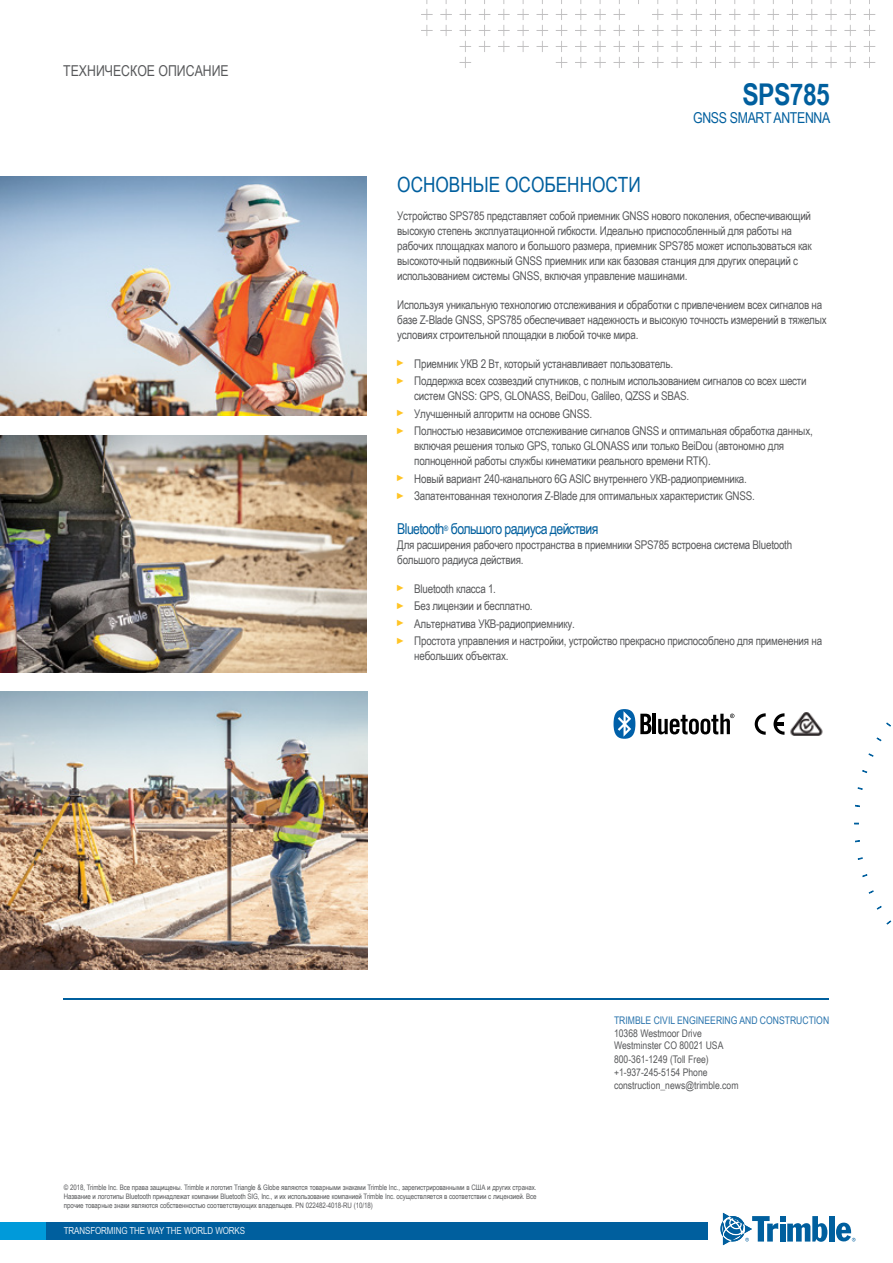
<style>
.page{position:relative;width:893px;height:1263px;background:#fff}
.page>*{position:absolute;margin:0;border:0;box-sizing:border-box;transform-origin:0 0}
.t1{font:700 30px "Arial Narrow";letter-spacing:-.02em;color:#005f9e}
.t2{font:21px "Arial Narrow";color:#005f9e}
.t3{font:15px "Arial Narrow";letter-spacing:-.04em;color:#005f9e}
.t4{font:15px "Arial Narrow";color:#58595b}
.t5{font:15px "Arial Narrow";letter-spacing:-.02em;color:#005f9e}
.t6{font:12px/15px "Arial Narrow";letter-spacing:-.02em;color:#58595b}
.t7{font:10.5px/13px "Arial Narrow";color:#58595b}
.t8{font:10.5px "Arial Narrow";color:#2873ac}
.t9{font:9.75px "Arial Narrow";letter-spacing:-.01em;color:#fff}
.t10{font:7.5px/9px "Arial Narrow";letter-spacing:-.01em;color:#58595b;text-align:justify}
.s1{font-size:9px;color:#ffc425}
</style>
<div class="page">
<svg style="left:421px;top:0;width:454px;height:68px"></svg>
<svg style="left:886px;top:920px;width:5px;height:5px"></svg>
<svg style="left:876px;top:905px;width:6px;height:5px"></svg>
<svg style="left:868px;top:890px;width:6px;height:4px"></svg>
<svg style="left:862px;top:874px;width:6px;height:3px"></svg>
<svg style="left:857px;top:857px;width:6px;height:3px"></svg>
<svg style="left:857px;top:787px;width:6px;height:3px"></svg>
<svg style="left:862px;top:770px;width:5px;height:3px"></svg>
<svg style="left:868px;top:753px;width:6px;height:4px"></svg>
<svg style="left:876px;top:737px;width:6px;height:4px"></svg>
<svg style="left:886px;top:722px;width:5px;height:5px"></svg>
<img style="left:0;top:176px;width:367px;height:240px">
<img style="left:0;top:692px;width:367px;height:278px">
<img style="left:0;top:435px;width:367px;height:238px">
<hr style="left:653px;top:714px;width:3px;height:20px;background:#000">
<svg style="left:613px;top:709px;width:38px;height:30px"></svg>
<svg style="left:658px;top:714px;width:76px;height:20px"></svg>
<svg style="left:755px;top:713px;width:11px;height:22px"></svg>
<svg style="left:773px;top:713px;width:11px;height:22px"></svg>
<img style="left:790px;top:712px;width:33px;height:23px">
<div style="left:829px;top:1216px;width:5px;height:25px;background:#005f9e"></div>
<svg style="left:720px;top:1213px;width:107px;height:32px"></svg>
<svg style="left:836px;top:1222px;width:19px;height:19px"></svg>
<div style="left:0;top:1222px;width:706px;height:17px;background:#009ada"></div>
<div style="left:47px;top:1222px;width:661px;height:17px;background:#005f9e"></div>
<hr style="left:63px;top:998px;width:766px;height:1px;background:#005f9e">
<p class="t4" style="left:63px;top:60px;width:167px">ТЕХНИЧЕСКОЕ ОПИСАНИЕ</p>
<h1 class="t1" style="left:742px;top:71px;width:89px">SPS785</h1>
<p class="t5" style="left:693px;top:106px;width:139px">GNSS SMART ANTENNA</p>
<h2 class="t2" style="left:397px;top:169px;width:245px">ОСНОВНЫЕ ОСОБЕННОСТИ</h2>
<p class="t6" style="left:397px;top:208px;width:416px">Устройство SPS785 представляет собой приемник GNSS нового поколения, обеспечивающий высокую степень эксплуатационной гибкости. Идеально приспособленный для работы на рабочих площадках малого и большого размера, приемник SPS785 может использоваться как высокоточный подвижный GNSS приемник или как базовая станция для других операций с использованием системы GNSS, включая управление машинами.</p>
<p class="t6" style="left:397px;top:297px;width:431px">Используя уникальную технологию отслеживания и обработки с привлечением всех сигналов на базе Z-Blade GNSS, SPS785 обеспечивает надежность и высокую точность измерений в тяжелых условиях строительной площадки в любой точке мира.</p>
<p class="t6" style="left:397px;top:354px;width:411px;line-height:17.5px"><span class="s1">►</span> Приемник УКВ 2 Вт, который устанавливает пользователь.<br><span class="s1">►</span> Поддержка всех созвездий спутников, с полным использованием сигналов со всех шести</p>
<p class="t6" style="left:397px;top:387px;width:417px;line-height:17.5px;text-indent:17px">систем GNSS: GPS, GLONASS, BeiDou, Galileo, QZSS и SBAS.<br><span class="s1">►</span> Улучшенный алгоритм на основе GNSS.<br><span class="s1">►</span> Полностью независимое отслеживание сигналов GNSS и оптимальная обработка данных,</p>
<p class="t6" style="left:414px;top:438px;width:371px">включая решения только GPS, только GLONASS или только BeiDou (автономно для полноценной работы службы кинематики реального времени RTK).</p>
<p class="t6" style="left:397px;top:469px;width:359px;line-height:17.5px"><span class="s1">►</span> Новый вариант 240-канального 6G ASIC внутреннего УКВ-радиоприемника. <span class="s1">►</span> Запатентованная технология Z-Blade для оптимальных характеристик GNSS.</p>
<p class="t3" style="left:397px;top:518px;width:203px">Bluetooth<sup>®</sup> большого радиуса действия</p>
<p class="t6" style="left:397px;top:537px;width:396px">Для расширения рабочего пространства в приемники SPS785 встроена система Bluetooth большого радиуса действия.</p>
<p class="t6" style="left:397px;top:579px;width:426px;line-height:17.5px"><span class="s1">►</span> Bluetooth класса 1.<br><span class="s1">►</span> Без лицензии и бесплатно.<br><span class="s1">►</span> Альтернатива УКВ-радиоприемнику.<br><span class="s1">►</span> Простота управления и настройки, устройство прекрасно приспособлено для применения на</p>
<p class="t6" style="left:414px;top:648px;width:96px">небольших объектах.</p>
<p class="t8" style="left:614px;top:1012px;width:217px">TRIMBLE CIVIL ENGINEERING AND CONSTRUCTION</p>
<p class="t7" style="left:614px;top:1026px;width:126px">10368 Westmoor Drive<br>Westminster CO 80021 USA<br>800-361-1249 (Toll Free) +1-937-245-5154 Phone construction_news@trimble.com</p>
<p class="t10" style="left:64px;top:1182px;width:474px">© 2018, Trimble Inc. Все права защищены. Trimble и логотип Triangle &amp; Globe являются товарными знаками Trimble Inc., зарегистрированными в США и других странах.<br>Название и логотипы Bluetooth принадлежат компании Bluetooth SIG, Inc., и их использование компанией Trimble Inc. осуществляется в соответствии с лицензией. Все прочие товарные знаки являются собственностью соответствующих владельцев. PN 022482-4018-RU (10/18)</p>
<p class="t9" style="left:64px;top:1223px;width:183px">TRANSFORMING THE WAY THE WORLD WORKS</p>
</div>
